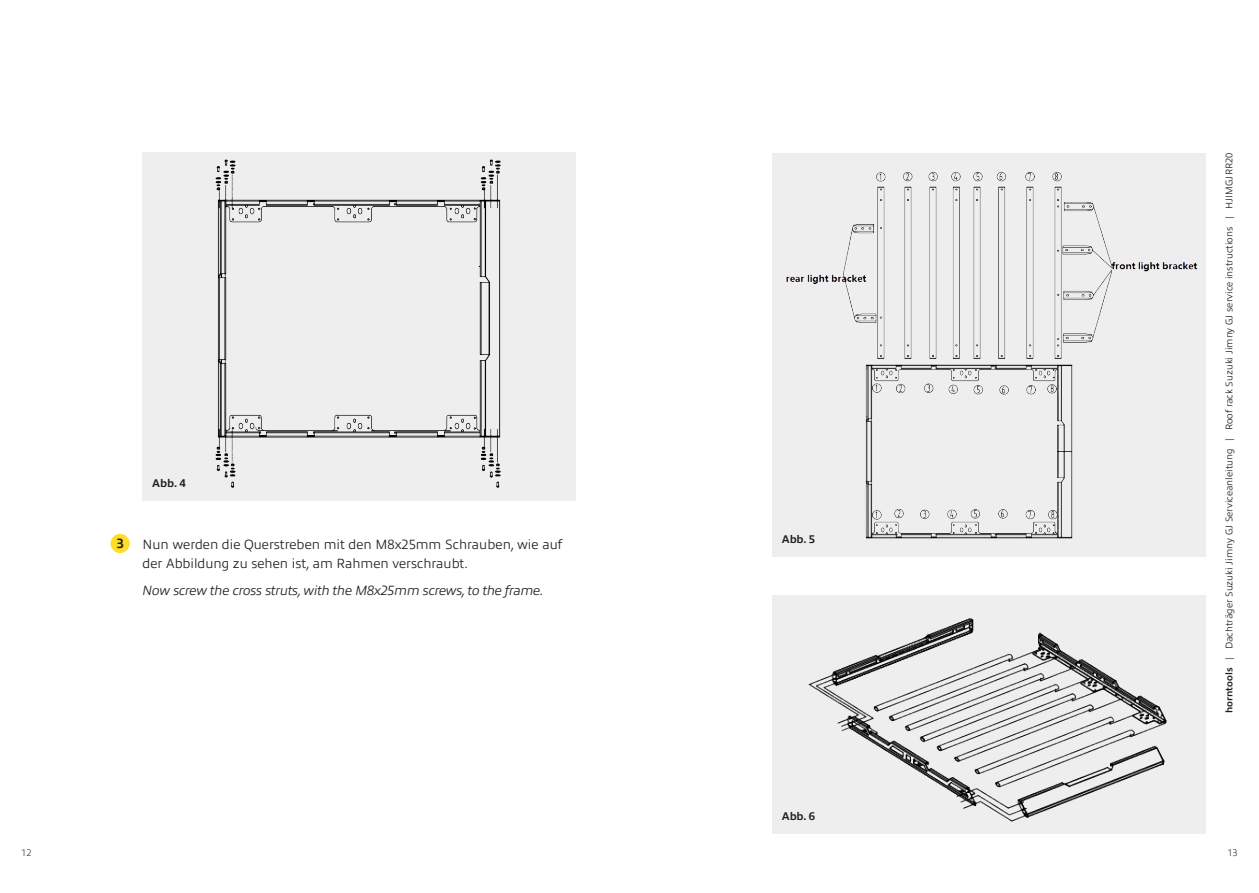
<style>
.page{position:relative;width:1259px;height:893px;background:#fff}
.page>*{position:absolute;margin:0;border:0;box-sizing:border-box;transform-origin:0 0}
.Text_DE{font:300 13.5px/18.8px "Allumi Std";color:#231f20}
.Text_EN{font:italic 300 13.5px "Allumi Std";letter-spacing:-.02em;color:#231f20}
.Heading_1{font:700 13.5px "Allumi Std";color:#231f20}
.Abb__NR{font:700 11.25px "Allumi Std";color:#231f20}
.t1{font:300 9.75px "Allumi Std";color:#231f20}
.t2{font:300 9.75px "Allumi Std";color:#47474c}
.s1{font-weight:700}
</style>
<div class="page">
<div style="left:142px;top:153px;width:434px;height:348px;background:#eeeeef"></div>
<img style="left:215px;top:159px;width:286px;height:329px">
<div style="left:110px;top:534px;width:20px;height:19px;background:#ffdd2b;border-radius:50%"></div>
<div style="left:772px;top:153px;width:433px;height:404px;background:#eeeeef"></div>
<img style="left:786px;top:172px;width:411px;height:367px">
<img style="left:772px;top:595px;width:433px;height:238px">
<p class="Abb__NR" style="left:152px;top:477px;width:35px">Abb. 4</p>
<p class="Heading_1" style="left:116px;top:536px;width:9px">3</p>
<p class="Text_DE" style="left:142px;top:535px;width:421px">Nun werden die Querstreben mit den M8x25mm Schrauben, wie auf der Abbildung zu sehen ist, am Rahmen verschraubt.</p>
<p class="Text_EN" style="left:142px;top:583px;width:403px">Now screw the cross struts, with the M8x25mm screws, to the frame.</p>
<p class="Abb__NR" style="left:782px;top:533px;width:35px">Abb. 5</p>
<p class="Abb__NR" style="left:782px;top:810px;width:35px">Abb. 6</p>
<p class="t1" style="left:1224px;top:713px;width:562px;rotate:-90deg"><span class="s1">horntools</span> | Dachträger Suzuki Jimny GJ Serviceanleitung | Roof rack Suzuki Jimny GJ service instructions | HJIMGJRR20</p>
<p class="t2" style="left:21px;top:847px;width:12px">12</p>
<p class="t2" style="left:1227px;top:847px;width:12px">13</p>
</div>
